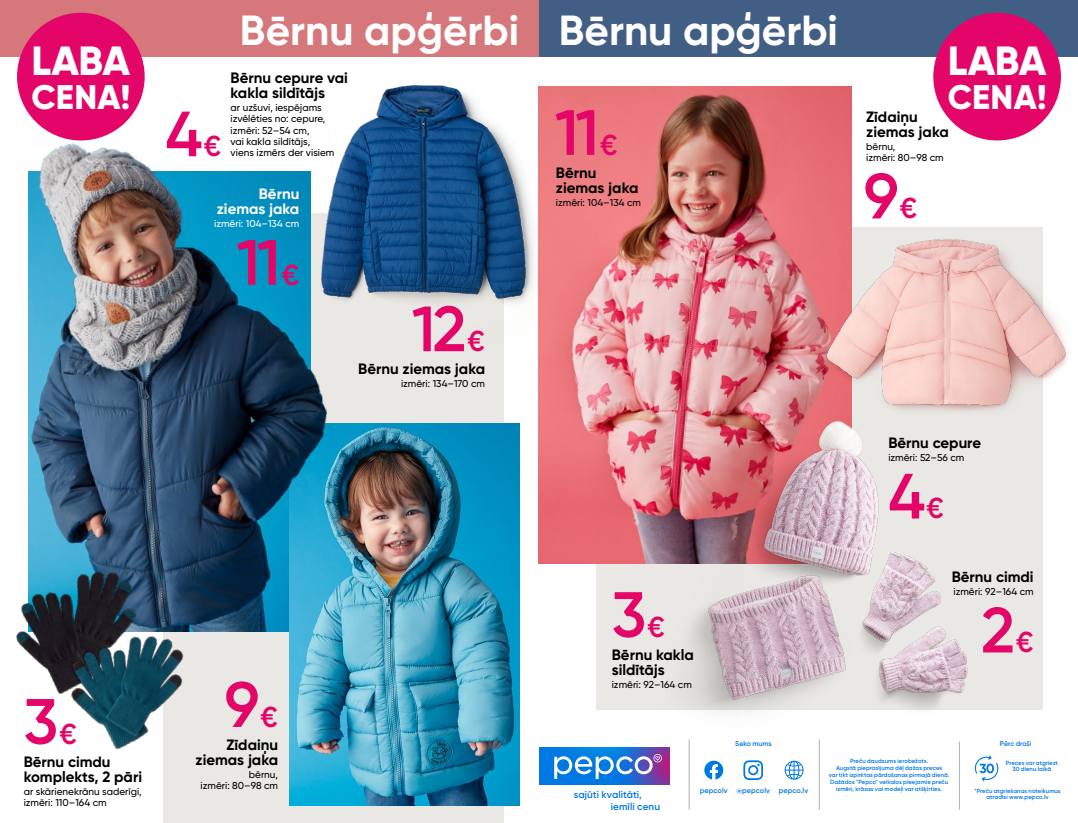
<style>
.page{position:relative;width:1078px;height:823px;background:#fff}
.page>*{position:absolute;margin:0;border:0;box-sizing:border-box;transform-origin:0 0}
.t1{font:600 63.8px "Gilroy";color:#e30567}
.t2{font:700 42px "Gilroy";color:#fff}
.t3{font:800 40.7px "Gilroy";letter-spacing:-.01em;color:#fff}
.t4{font:800 34.1px "Gilroy";letter-spacing:.01em;color:#fff}
.t5{font:600 28.8px "Gilroy";color:#e30567}
.t6{font:700 15px/15px "Gilroy";color:#000}
.t7{font:700 15px/15px "Gilroy";color:#fff;text-align:right}
.t8{font:500 10px/11.2px "Gilroy";color:#000}
.t9{font:600 10px/12px "Gilroy";letter-spacing:.005em;color:#0078e3}
.t10{font:500 10px "Gilroy";color:#fff}
.t11{font:600 7.3px "Gilroy";letter-spacing:.005em;color:#0078e3}
.t12{font:600 7px "Gilroy";color:#0078e3}
.t13{font:600 6px/7px "Gilroy";letter-spacing:.005em;color:#0078e3;text-align:center}
.s1{font-size:28.8px}
</style>
<div class="page">
<div style="left:596px;top:227px;width:446px;height:482px;background:#e9e8e4"></div>
<div style="left:163px;top:213px;width:340px;height:609px;background:#e9e8e4"></div>
<div style="left:539px;top:0;width:538px;height:57px;background:#415f84"></div>
<div style="left:0;top:0;width:539px;height:57px;background:#d5777b"></div>
<img style="left:539px;top:86px;width:312px;height:477px">
<img style="left:29px;top:506px;width:260px;height:124px">
<img style="left:289px;top:423px;width:230px;height:382px">
<img style="left:29px;top:126px;width:307px;height:380px">
<img style="left:310px;top:85px;width:229px;height:290px">
<img style="left:788px;top:212px;width:280px;height:231px">
<img style="left:16px;top:554px;width:148px;height:119px">
<img style="left:49px;top:616px;width:163px;height:134px">
<img style="left:646px;top:390px;width:375px;height:357px">
<div style="left:933px;top:13px;width:127px;height:127px;background:#e30567;border-radius:50%"></div>
<div style="left:17px;top:13px;width:128px;height:127px;background:#e30567;border-radius:50%"></div>
<hr style="left:818px;top:738px;width:1px;height:71px;background:#b3b2b2">
<hr style="left:688px;top:738px;width:1px;height:71px;background:#b3b2b2">
<hr style="left:958px;top:741px;width:1px;height:68px;background:#b3b2b2">
<svg style="left:704px;top:760px;width:19px;height:19px"></svg>
<svg style="left:784px;top:760px;width:19px;height:19px"></svg>
<svg style="left:743px;top:760px;width:19px;height:19px"></svg>
<svg style="left:974px;top:755px;width:24px;height:26px"></svg>
<svg style="left:539px;top:746px;width:130px;height:38px;background:#4885d9"></svg>
<h3 class="t3" style="left:31px;top:35px;width:100px">LABA</h3>
<h3 class="t4" style="left:32px;top:75px;width:100px">CENA!</h3>
<h1 class="t1" style="left:24px;top:681px;width:55px">3<span class="s1">€</span></h1>
<h3 class="t6" style="left:24px;top:753px;width:120px">Bērnu cimdu komplekts, 2 pāri</h3>
<p class="t8" style="left:24px;top:785px;width:119px">ar skārienekrānu saderīgi, izmēri: 110–164 cm</p>
<h1 class="t1" style="left:165px;top:94px;width:57px">4<span class="s1">€</span></h1>
<h2 class="t2" style="left:240px;top:4px;width:599px">Bērnu apģērbi Bērnu apģērbi</h2>
<h3 class="t6" style="left:230px;top:70px;width:119px">Bērnu cepure vai kakla sildītājs</h3>
<p class="t8" style="left:230px;top:102px;width:105px">ar uzšuvi, iespējams izvēlēties no: cepure, izmēri: 52–54 cm,<br>vai kakla sildītājs, viens izmērs der visiem</p>
<h1 class="t1" style="left:555px;top:93px;width:64px">11<span class="s1">€</span></h1>
<h3 class="t7" style="left:217px;top:186px;width:84px">Bērnu ziemas jaka</h3>
<p class="t10" style="left:214px;top:217px;width:87px">izmēri: 104–134 cm</p>
<h1 class="t1" style="left:236px;top:222px;width:64px">11<span class="s1">€</span></h1>
<h1 class="t1" style="left:412px;top:289px;width:75px">12<span class="s1">€</span></h1>
<h3 class="t6" style="left:358px;top:361px;width:128px">Bērnu ziemas jaka</h3>
<p class="t8" style="left:401px;top:378px;width:86px">izmēri: 134–170 cm</p>
<h3 class="t6" style="left:555px;top:165px;width:84px">Bērnu ziemas jaka</h3>
<p class="t8" style="left:555px;top:196px;width:87px">izmēri: 104–134 cm</p>
<h1 class="t1" style="left:224px;top:664px;width:55px">9<span class="s1">€</span></h1>
<h1 class="t1" style="left:611px;top:574px;width:36px">3</h1>
<h3 class="t5" style="left:647px;top:608px;width:19px">€</h3>
<h3 class="t6" style="left:611px;top:646px;width:84px">Bērnu kakla sildītājs</h3>
<p class="t8" style="left:611px;top:678px;width:82px">izmēri: 92–164 cm</p>
<h3 class="t3" style="left:947px;top:35px;width:100px">LABA</h3>
<h3 class="t4" style="left:947px;top:75px;width:100px">CENA!</h3>
<h3 class="t6" style="left:866px;top:109px;width:84px">Zīdaiņu ziemas jaka</h3>
<p class="t8" style="left:866px;top:141px;width:79px">bērnu,<br>izmēri: 80–98 cm</p>
<h1 class="t1" style="left:863px;top:156px;width:55px">9<span class="s1">€</span></h1>
<h3 class="t6" style="left:888px;top:435px;width:94px">Bērnu cepure</h3>
<p class="t8" style="left:888px;top:452px;width:77px">izmēri: 52–56 cm</p>
<h1 class="t1" style="left:888px;top:456px;width:57px">4<span class="s1">€</span></h1>
<h3 class="t6" style="left:951px;top:568px;width:83px">Bērnu cimdi</h3>
<p class="t8" style="left:953px;top:585px;width:82px">izmēri: 92–164 cm</p>
<h1 class="t1" style="left:980px;top:590px;width:54px">2<span class="s1">€</span></h1>
<h3 class="t6" style="left:195px;top:736px;width:84px;text-align:right">Zīdaiņu ziemas jaka</h3>
<p class="t8" style="left:200px;top:768px;width:79px;text-align:right">bērnu,<br>izmēri: 80–98 cm</p>
<p class="t9" style="left:610px;top:787px;width:51px;text-indent:-37px">sajūti kvalitāti, iemīli cenu</p>
<p class="t12" style="left:735px;top:738px;width:38px">Seko mums</p>
<p class="t11" style="left:699px;top:785px;width:110px">pepcolv @pepcolv pepco.lv</p>
<p class="t13" style="left:828px;top:756px;width:122px">Preču daudzums ierobežots.<br>Augstā pieprasījuma dēļ dažas preces<br>var tikt izpirktas pārdošanas pirmajā dienā.<br>Dažādos "Pepco" veikalos pieejamie preču izmēri, krāsas vai modeļi var atšķirties.</p>
<p class="t12" style="left:999px;top:738px;width:33px">Pērc droši</p>
<p class="t13" style="left:1005px;top:759px;width:53px;line-height:6px">Preces var atgriezt<br>30 dienu laikā</p>
<p class="t13" style="left:974px;top:787px;width:88px;line-height:6px">*Preču atgriešanas noteikumus atradīsi www.pepco.lv</p>
</div>
